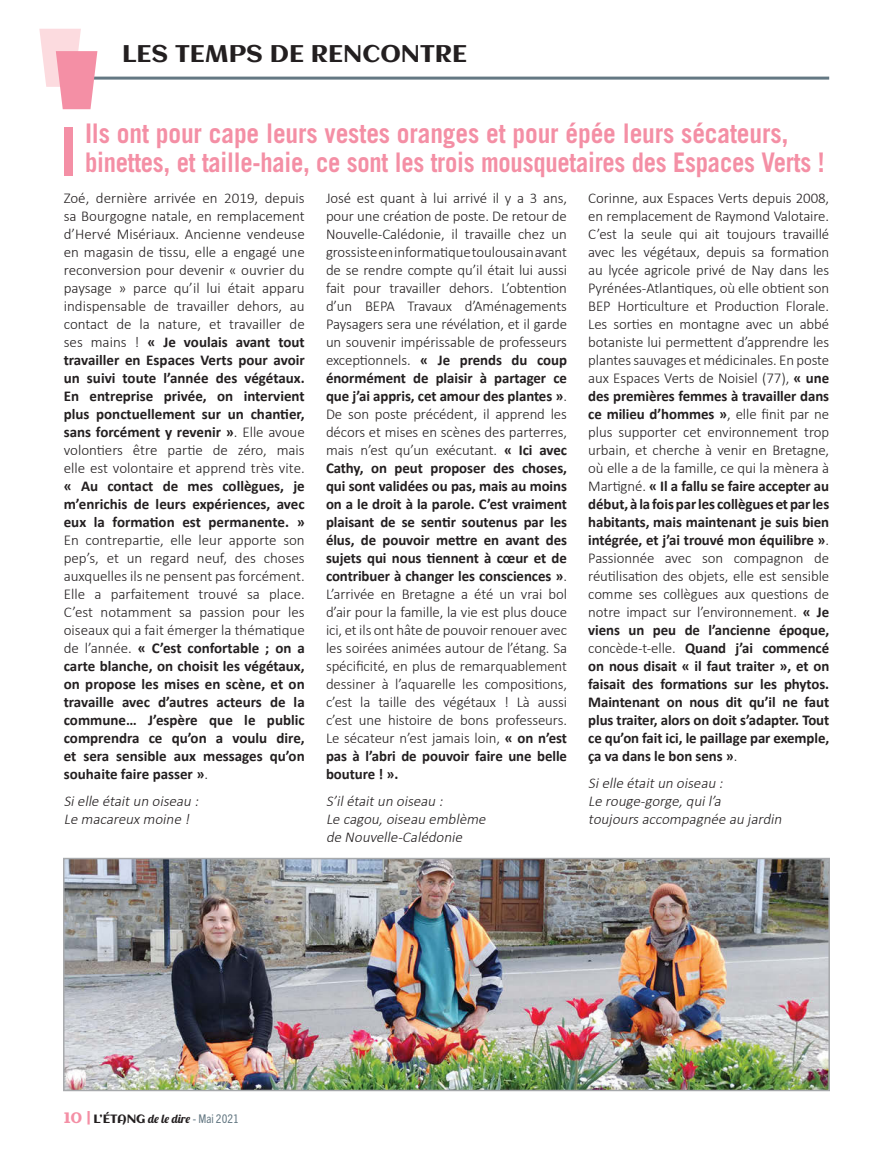
<style>
.page{position:relative;width:893px;height:1149px;background:#fff}
.page>*{position:absolute;margin:0;border:0;box-sizing:border-box;transform-origin:0 0}
.titre{font:700 27px/28.5px "Trade Gothic";letter-spacing:-.01em;color:#f48fa5;scale:.94 1}
.t1{font:24px "Aclonica";color:#231f20}
.texte{font:300 15px/18px "Calibri";letter-spacing:-.005em;color:#231f20;text-align:justify}
.texte-2{font:italic 300 15px/18px "Calibri";color:#231f20}
.t2{font:12px "Lobster 1.4";color:#231f20}
.s1{font-weight:700}
.s2{font-family:"Aclonica";font-size:15px;color:#f48fa5}
.s3{font-family:"Aclonica"}
.s4{font-family:"Trade Gothic Next LT Pro";font-stretch:condensed;color:#647883}
</style>
<div class="page">
<hr style="left:85px;top:77px;width:744px;height:3px;background:#647883">
<svg style="left:39px;top:29px;width:58px;height:80px"></svg>
<div style="left:64px;top:127px;width:9px;height:48px;background:#f48fa5"></div>
<img style="left:66px;top:860px;width:761px;height:227px">
<div style="left:63px;top:857px;width:767px;height:233px;border:2px solid #a7a9ac"></div>
<h2 class="t1" style="left:122px;top:37px;width:347px">LES TEMPS DE RENCONTRE</h2>
<p class="titre" style="left:85px;top:119px;width:788px">Ils ont pour cape leurs vestes oranges et pour épée leurs sécateurs, binettes, et taille-haie, ce sont les trois mousquetaires des Espaces Verts !</p>
<p class="texte" style="left:64px;top:188px;width:242px">Zoé, dernière arrivée en 2019, depuis sa Bourgogne natale, en remplacement d’Hervé Misériaux. Ancienne vendeuse en magasin de tissu, elle a engagé une reconversion pour devenir « ouvrier du paysage » parce qu’il lui était apparu indispensable de travailler dehors, au contact de la nature, et travailler de ses mains ! <span class="s1">« Je voulais avant tout travailler en Espaces Verts pour avoir un suivi toute l’année des végétaux.<br>En entreprise privée, on intervient plus ponctuellement sur un chantier, sans forcément y revenir »</span>. Elle avoue volontiers être partie de zéro, mais elle est volontaire et apprend très vite. <span class="s1">« Au contact de mes collègues, je m’enrichis de leurs expériences, avec eux la formation est permanente. » </span>En contrepartie, elle leur apporte son pep’s, et un regard neuf, des choses auxquelles ils ne pensent pas forcément.<br>Elle a parfaitement trouvé sa place.<br>C’est notamment sa passion pour les oiseaux qui a fait émerger la thématique de l’année. <span class="s1">« C’est confortable ; on a carte blanche, on choisit les végétaux, on propose les mises en scène, et on travaille avec d’autres acteurs de la commune… J’espère que le public comprendra ce qu’on a voulu dire, et sera sensible aux messages qu’on souhaite faire passer »</span>.</p>
<p class="texte-2" style="left:64px;top:791px;width:139px">Sielle étaitun oiseau :</p>
<p class="texte-2" style="left:64px;top:809px;width:130px">Le macareux moine !</p>
<p class="texte" style="left:326px;top:188px;width:243px">José est quant à lui arrivé il y a 3 ans, pour une création de poste. De retour de Nouvelle-Calédonie, il travaille chez un grossiste en informatique toulousain avant de se rendre compte qu’il était lui aussi fait pour travailler dehors. L’obtention d’un BEPA Travaux d’Aménagements Paysagers sera une révélation, et il garde un souvenir impérissable de professeurs exceptionnels. <span class="s1">« Je prends du coup énormément de plaisir à partager ce que j’ai appris, cet amour des plantes »</span>.<br>De son poste précédent, il apprend les décors et mises en scènes des parterres, mais n’est qu’un exécutant. <span class="s1">« Ici avec Cathy, on peut proposer des choses, qui sont validées ou pas, mais au moins on a le droit à la parole. C’est vraiment plaisant de se sentir soutenus par les élus, de pouvoir mettre en avant des sujets qui nous tiennent à cœur et de contribuer à changer les consciences »</span>.<br>L’arrivée en Bretagne a été un vrai bol d’air pour la famille, la vie est plus douce ici, et ils ont hâte de pouvoir renouer avec les soirées animées autour de l’étang. Sa spécificité, en plus de remarquablement dessiner à l’aquarelle les compositions, c’est la taille des végétaux ! Là aussi c’est une histoire de bons professeurs.<br>Le sécateur n’est jamais loin, <span class="s1">« on n’est pas à l’abri de pouvoir faire une belle bouture ! ».</span></p>
<p class="texte-2" style="left:326px;top:791px;width:121px">S’ilétaitun oiseau :</p>
<p class="texte-2" style="left:326px;top:809px;width:164px">Le cagou,oiseau emblème de Nouvelle-Calédonie</p>
<p class="texte" style="left:588px;top:188px;width:243px">Corinne, aux Espaces Verts depuis 2008, en remplacement de Raymond Valotaire.<br>C’est la seule qui ait toujours travaillé avec les végétaux, depuis sa formation au lycée agricole privé de Nay dans les Pyrénées-Atlantiques, où elle obtient son BEP Horticulture et Production Florale.<br>Les sorties en montagne avec un abbé botaniste lui permettent d’apprendre les plantes sauvages et médicinales. En poste aux Espaces Verts de Noisiel (77), <span class="s1">« une des premières femmes à travailler dans ce milieu d’hommes »</span>, elle finit par ne plus supporter cet environnement trop urbain, et cherche à venir en Bretagne, où elle a de la famille, ce qui la mènera à Martigné. <span class="s1">« Il a fallu se faire accepter au début, à la fois par les collègues et par les habitants, mais maintenant je suis bien intégrée, et j’ai trouvé mon équilibre »</span>.<br>Passionnée avec son compagnon de réutilisation des objets, elle est sensible comme ses collègues aux questions de notre impact sur l’environnement. <span class="s1">« Je viens un peu de l’ancienne époque, </span>concède-t-elle. <span class="s1">Quand j’ai commencé on nous disait « il faut traiter », et on faisait des formations sur les phytos.<br>Maintenant on nous dit qu’il ne faut plus traiter, alors on doit s’adapter. Tout ce qu’on fait ici, le paillage par exemple, ça va dans le bon sens »</span>.</p>
<p class="texte-2" style="left:588px;top:773px;width:139px">Sielle étaitun oiseau :</p>
<p class="texte-2" style="left:588px;top:791px;width:198px">Le rouge-gorge,quil’a toujoursaccompagnée au jardin</p>
<p class="t2" style="left:64px;top:1110px;width:177px"><span class="s2">10 |</span> <span class="s3">L’ÉTANG</span> de le dire <span class="s4">- Mai 2021</span></p>
</div>
